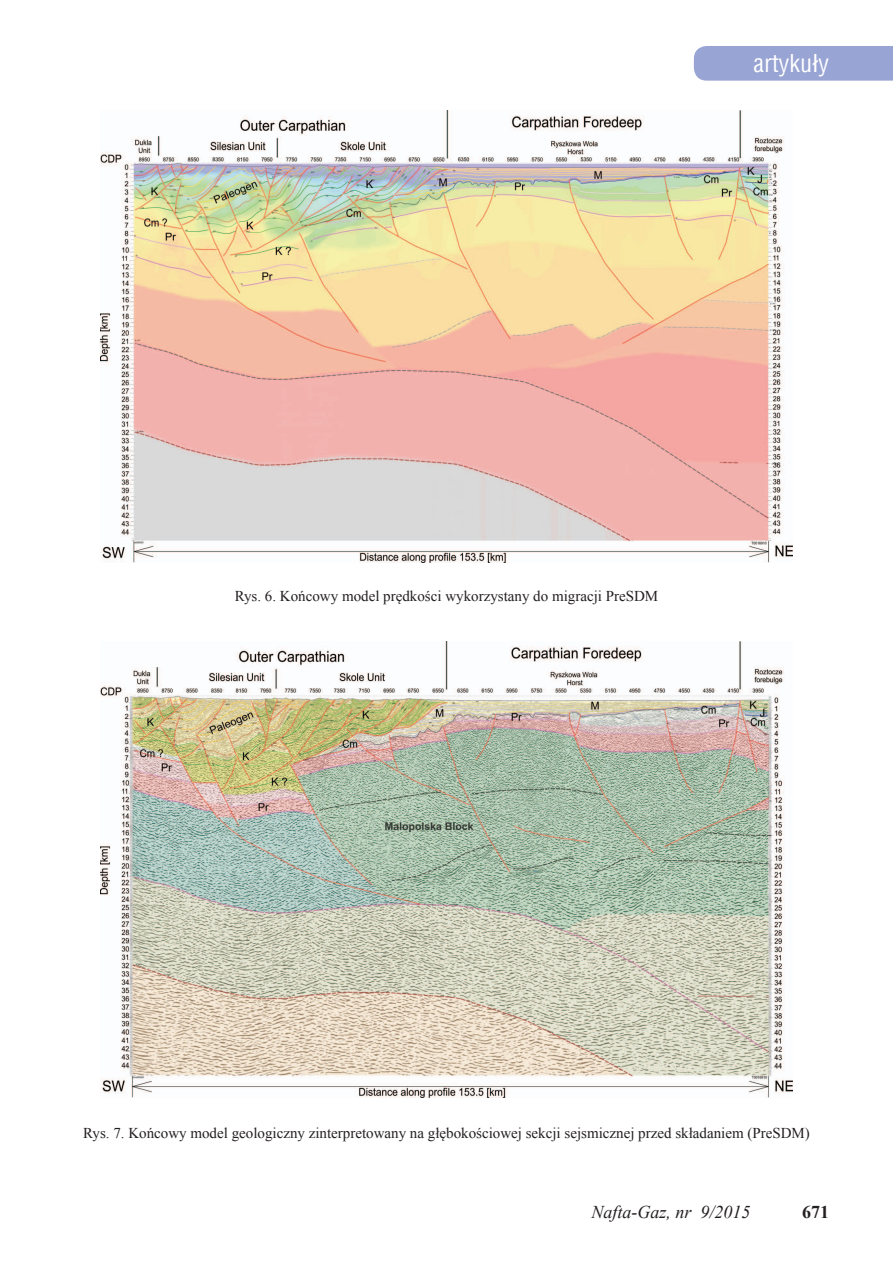
<style>
.page{position:relative;width:893px;height:1263px;background:#fff}
.page>*{position:absolute;margin:0;border:0;box-sizing:border-box;transform-origin:0 0}
.t1{font:24px "Switzerland Condensed";color:#fff}
.t2{font:italic 18px "Times New Roman";color:#231f20}
.t3{font:700 18px "Times New Roman";color:#231f20}
.t4{font:15px "Times New Roman";color:#231f20}
</style>
<div class="page">
<div style="left:694px;top:46px;width:199px;height:35px;background:#98a4d3"></div>
<img style="left:100px;top:111px;width:693px;height:451px">
<img style="left:100px;top:641px;width:693px;height:456px">
<h1 class="t1" style="left:754px;top:48px;width:77px">artykuły</h1>
<p class="t4" style="left:235px;top:586px;width:425px">Rys. 6. Końcowy model prędkości wykorzystany do migracji PreSDM</p>
<p class="t4" style="left:83px;top:1122px;width:728px">Rys. 7. Końcowy model geologiczny zinterpretowany na głębokościowej sekcji sejsmicznej przed składaniem (PreSDM)</p>
<p class="t2" style="left:591px;top:1200px;width:161px">Nafta-Gaz, nr 9/2015</p>
<p class="t3" style="left:802px;top:1199px;width:28px">671</p>
</div>
